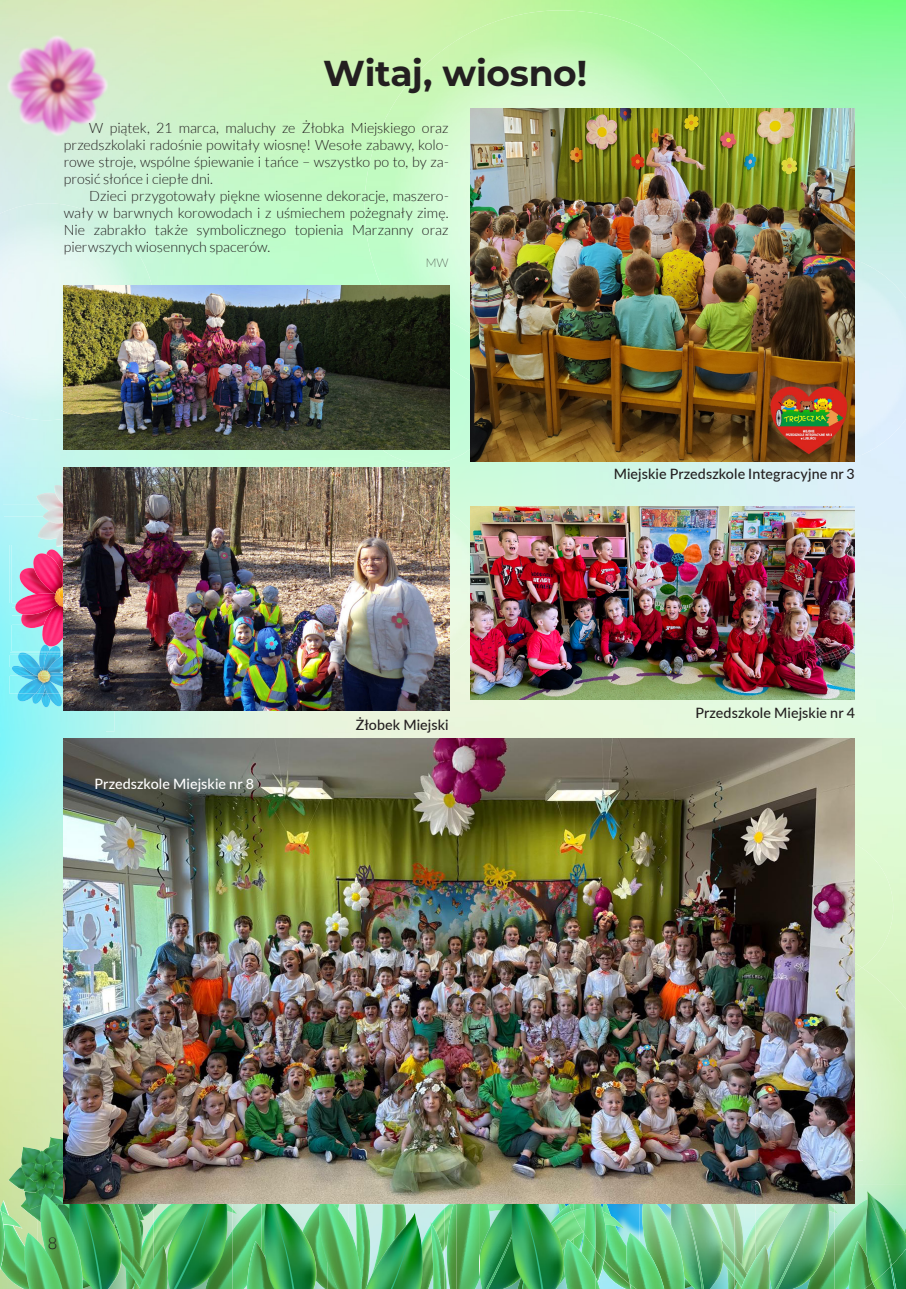
<style>
.page{position:relative;width:906px;height:1289px;background:#fff}
.page>*{position:absolute;margin:0;border:0;box-sizing:border-box;transform-origin:0 0}
.tytuł_art{font:700 36px "Montserrat";letter-spacing:-.01em;color:#231f20}
.t1{font:300 16.5px "Lato";color:#231f20}
.lato_regular_9_5{font:300 14.25px/17.1px "Lato";color:#231f20;text-align:justify}
.lato_regular_9_5-2{font:500 14.25px "Lato";letter-spacing:.005em;color:#231f20}
.lato_regular_9_5-3{font:500 14.25px "Lato";letter-spacing:.005em;color:#fff}
.podpis{font:100 12px "Lato";color:#231f20}
</style>
<div class="page">
<img style="left:0;top:750px;width:64px;height:450px">
<img style="left:101px;top:710px;width:181px;height:29px">
<div style="left:282px;top:638px;width:262px;height:101px;background:#e9f4dc"></div>
<img style="left:756px;top:463px;width:105px;height:372px">
<img style="left:600px;top:462px;width:156px;height:277px">
<img style="left:544px;top:462px;width:56px;height:277px">
<img style="left:128px;top:0;width:154px;height:467px">
<img style="left:282px;top:0;width:53px;height:467px">
<div style="left:442px;top:462px;width:105px;height:67px;background:#cefbdc"></div>
<img style="left:75px;top:449px;width:53px;height:18px">
<img style="left:335px;top:0;width:53px;height:467px">
<div style="left:20px;top:420px;width:55px;height:84px;background:#c5f4f1"></div>
<img style="left:47px;top:1136px;width:17px;height:6px">
<img style="left:21px;top:1146px;width:20px;height:15px">
<img style="left:8px;top:1167px;width:16px;height:22px">
<img style="left:25px;top:1192px;width:13px;height:8px">
<img style="left:35px;top:1150px;width:6px;height:8px">
<img style="left:21px;top:1161px;width:5px;height:17px">
<img style="left:24px;top:1173px;width:2px;height:19px">
<img style="left:0;top:732px;width:101px;height:18px">
<img style="left:105px;top:710px;width:9px;height:21px">
<img style="left:96px;top:710px;width:13px;height:20px">
<img style="left:0;top:693px;width:96px;height:39px">
<svg style="left:96px;top:730px;width:9px;height:7px"></svg>
<img style="left:41px;top:703px;width:9px;height:4px">
<img style="left:47px;top:693px;width:15px;height:13px">
<img style="left:61px;top:687px;width:3px;height:6px">
<img style="left:61px;top:675px;width:3px;height:12px">
<img style="left:61px;top:667px;width:3px;height:5px">
<svg style="left:0;top:516px;width:3px;height:12px"></svg>
<img style="left:61px;top:654px;width:3px;height:13px">
<img style="left:9px;top:545px;width:55px;height:107px">
<img style="left:12px;top:543px;width:51px;height:60px">
<svg style="left:0;top:603px;width:21px;height:21px"></svg>
<img style="left:12px;top:624px;width:52px;height:27px">
<svg style="left:0;top:644px;width:61px;height:59px;background:#68d4ea"></svg>
<img style="left:46px;top:549px;width:16px;height:4px">
<img style="left:21px;top:614px;width:21px;height:14px">
<img style="left:20px;top:568px;width:13px;height:25px">
<img style="left:42px;top:607px;width:22px;height:39px">
<img style="left:15px;top:593px;width:44px;height:21px">
<img style="left:33px;top:553px;width:29px;height:41px">
<img style="left:62px;top:548px;width:2px;height:37px">
<svg style="left:54px;top:585px;width:10px;height:22px"></svg>
<img style="left:0;top:1200px;width:38px;height:88px">
<img style="left:5px;top:1211px;width:17px;height:17px">
<img style="left:0;top:1208px;width:5px;height:62px">
<img style="left:38px;top:1206px;width:1px;height:20px">
<img style="left:54px;top:1190px;width:10px;height:3px">
<img style="left:38px;top:1190px;width:16px;height:4px">
<svg style="left:26px;top:1158px;width:20px;height:35px"></svg>
<img style="left:122px;top:1277px;width:11px;height:11px">
<img style="left:122px;top:1203px;width:11px;height:74px">
<img style="left:102px;top:1203px;width:20px;height:85px">
<svg style="left:83px;top:1203px;width:19px;height:85px;background:#279648"></svg>
<img style="left:153px;top:1203px;width:79px;height:41px">
<img style="left:228px;top:1230px;width:4px;height:58px">
<img style="left:143px;top:1216px;width:10px;height:7px">
<img style="left:144px;top:1203px;width:9px;height:13px">
<img style="left:142px;top:1203px;width:2px;height:18px">
<img style="left:142px;top:1223px;width:11px;height:21px">
<img style="left:133px;top:1203px;width:9px;height:52px">
<img style="left:133px;top:1255px;width:6px;height:33px">
<img style="left:166px;top:1203px;width:62px;height:85px">
<svg style="left:174px;top:1203px;width:44px;height:85px;background:#2f9a51"></svg>
<img style="left:39px;top:1193px;width:44px;height:95px">
<img style="left:23px;top:1232px;width:39px;height:56px">
<svg style="left:0;top:1277px;width:6px;height:11px"></svg>
<img style="left:139px;top:1244px;width:29px;height:44px">
<img style="left:379px;top:1203px;width:25px;height:1px">
<img style="left:261px;top:1203px;width:3px;height:37px">
<img style="left:232px;top:1203px;width:29px;height:85px">
<img style="left:247px;top:1240px;width:17px;height:48px">
<img style="left:264px;top:1203px;width:53px;height:85px">
<svg style="left:268px;top:1203px;width:26px;height:85px;background:#33a355"></svg>
<img style="left:455px;top:1203px;width:25px;height:85px">
<img style="left:412px;top:1208px;width:32px;height:80px">
<img style="left:370px;top:1204px;width:37px;height:8px">
<img style="left:361px;top:1204px;width:9px;height:84px">
<img style="left:430px;top:1221px;width:14px;height:67px">
<svg style="left:440px;top:1203px;width:15px;height:9px"></svg>
<img style="left:444px;top:1248px;width:2px;height:14px">
<img style="left:444px;top:1204px;width:2px;height:44px">
<img style="left:444px;top:1262px;width:2px;height:26px">
<img style="left:446px;top:1204px;width:10px;height:84px">
<img style="left:365px;top:1212px;width:58px;height:76px">
<svg style="left:391px;top:1218px;width:22px;height:70px;background:#2a9e4e"></svg>
<img style="left:318px;top:1203px;width:43px;height:85px">
<img style="left:602px;top:1284px;width:24px;height:4px">
<img style="left:595px;top:1259px;width:7px;height:23px">
<svg style="left:595px;top:1276px;width:5px;height:12px"></svg>
<img style="left:872px;top:1282px;width:34px;height:6px">
<svg style="left:890px;top:1282px;width:6px;height:6px"></svg>
<img style="left:480px;top:1203px;width:6px;height:85px">
<img style="left:486px;top:1203px;width:25px;height:85px">
<img style="left:564px;top:1246px;width:31px;height:42px">
<img style="left:511px;top:1203px;width:53px;height:85px">
<svg style="left:515px;top:1203px;width:28px;height:85px;background:#2e9f50"></svg>
<img style="left:0;top:0;width:161px;height:189px">
<img style="left:61px;top:467px;width:3px;height:18px">
<img style="left:36px;top:492px;width:18px;height:24px">
<img style="left:38px;top:514px;width:18px;height:25px">
<img style="left:63px;top:546px;width:1px;height:18px">
<img style="left:85px;top:465px;width:23px;height:2px">
<img style="left:54px;top:485px;width:10px;height:23px">
<img style="left:43px;top:508px;width:21px;height:15px">
<img style="left:56px;top:516px;width:8px;height:30px">
<img style="left:855px;top:932px;width:51px;height:251px">
<img style="left:554px;top:1203px;width:85px;height:43px">
<img style="left:602px;top:1203px;width:28px;height:81px">
<img style="left:606px;top:1211px;width:18px;height:17px">
<img style="left:595px;top:1203px;width:11px;height:56px">
<img style="left:727px;top:1277px;width:7px;height:11px">
<img style="left:724px;top:1203px;width:10px;height:74px">
<img style="left:704px;top:1203px;width:20px;height:85px">
<img style="left:685px;top:1203px;width:19px;height:85px">
<img style="left:855px;top:1160px;width:8px;height:23px">
<img style="left:755px;top:1203px;width:79px;height:41px">
<img style="left:829px;top:1230px;width:5px;height:58px">
<img style="left:745px;top:1203px;width:10px;height:19px">
<img style="left:743px;top:1203px;width:2px;height:19px">
<img style="left:743px;top:1222px;width:12px;height:22px">
<img style="left:734px;top:1203px;width:9px;height:52px">
<img style="left:734px;top:1255px;width:7px;height:32px">
<img style="left:769px;top:1203px;width:60px;height:85px">
<img style="left:775px;top:1203px;width:45px;height:85px">
<img style="left:641px;top:1203px;width:44px;height:85px">
<img style="left:626px;top:1232px;width:38px;height:56px">
<img style="left:741px;top:1244px;width:28px;height:44px">
<img style="left:863px;top:1198px;width:2px;height:42px">
<img style="left:834px;top:1201px;width:29px;height:87px">
<img style="left:848px;top:1240px;width:24px;height:48px">
<img style="left:865px;top:1190px;width:41px;height:92px">
<img style="left:869px;top:1196px;width:22px;height:70px">
<img style="left:573px;top:1203px;width:11px;height:29px">
<svg style="left:569px;top:1203px;width:4px;height:7px"></svg>
<img style="left:572px;top:1208px;width:12px;height:23px">
<img style="left:584px;top:1203px;width:11px;height:46px">
<img style="left:365px;top:10px;width:392px;height:308px">
<div style="left:855px;top:835px;width:38px;height:132px;background:#dcf8cb"></div>
<img style="left:855px;top:932px;width:7px;height:48px">
<img style="left:0;top:203px;width:155px;height:217px">
<img style="left:325px;top:501px;width:165px;height:165px;border-radius:83px">
<img style="left:715px;top:254px;width:191px;height:209px">
<div style="left:353px;top:393px;width:145px;height:71px;background:#c5fdd8"></div>
<img style="left:449px;top:318px;width:21px;height:75px">
<img style="left:41px;top:1142px;width:23px;height:48px">
<img style="left:64px;top:739px;width:791px;height:464px">
<img style="left:470px;top:108px;width:385px;height:354px">
<img style="left:64px;top:467px;width:385px;height:243px">
<img style="left:470px;top:506px;width:385px;height:193px">
<img style="left:64px;top:285px;width:385px;height:164px">
<p class="tytuł_art" style="left:323px;top:47px;width:266px">Witaj, wiosno!</p>
<p class="lato_regular_9_5" style="left:64px;top:119px;width:386px;text-indent:26px">W piątek, 21 marca, maluchy ze Żłobka Miejskiego oraz przedszkolaki radośnie powitały wiosnę! Wesołe zabawy, kolo&shy;rowe stroje, wspólne śpiewanie i tańce – wszystko po to, by za&shy;prosić słońce i ciepłe dni.</p>
<p class="lato_regular_9_5" style="left:64px;top:187px;width:386px;text-indent:26px">Dzieci przygotowały piękne wiosenne dekoracje, maszero&shy;wały w barwnych korowodach i z uśmiechem pożegnały zimę.<br>Nie zabrakło także symbolicznego topienia Marzanny oraz pierwszych wiosennych spacerów.</p>
<p class="podpis" style="left:426px;top:254px;width:25px">MW</p>
<p class="lato_regular_9_5-2" style="left:614px;top:463px;width:243px">Miejskie Przedszkole Integracyjne nr 3</p>
<p class="lato_regular_9_5-3" style="left:94px;top:773px;width:161px">Przedszkole Miejskie nr 8</p>
<p class="lato_regular_9_5-2" style="left:356px;top:714px;width:94px">Żłobek Miejski</p>
<p class="lato_regular_9_5-2" style="left:695px;top:703px;width:161px">Przedszkole Miejskie nr 4</p>
<p class="t1" style="left:48px;top:1234px;width:11px">8</p>
</div>
